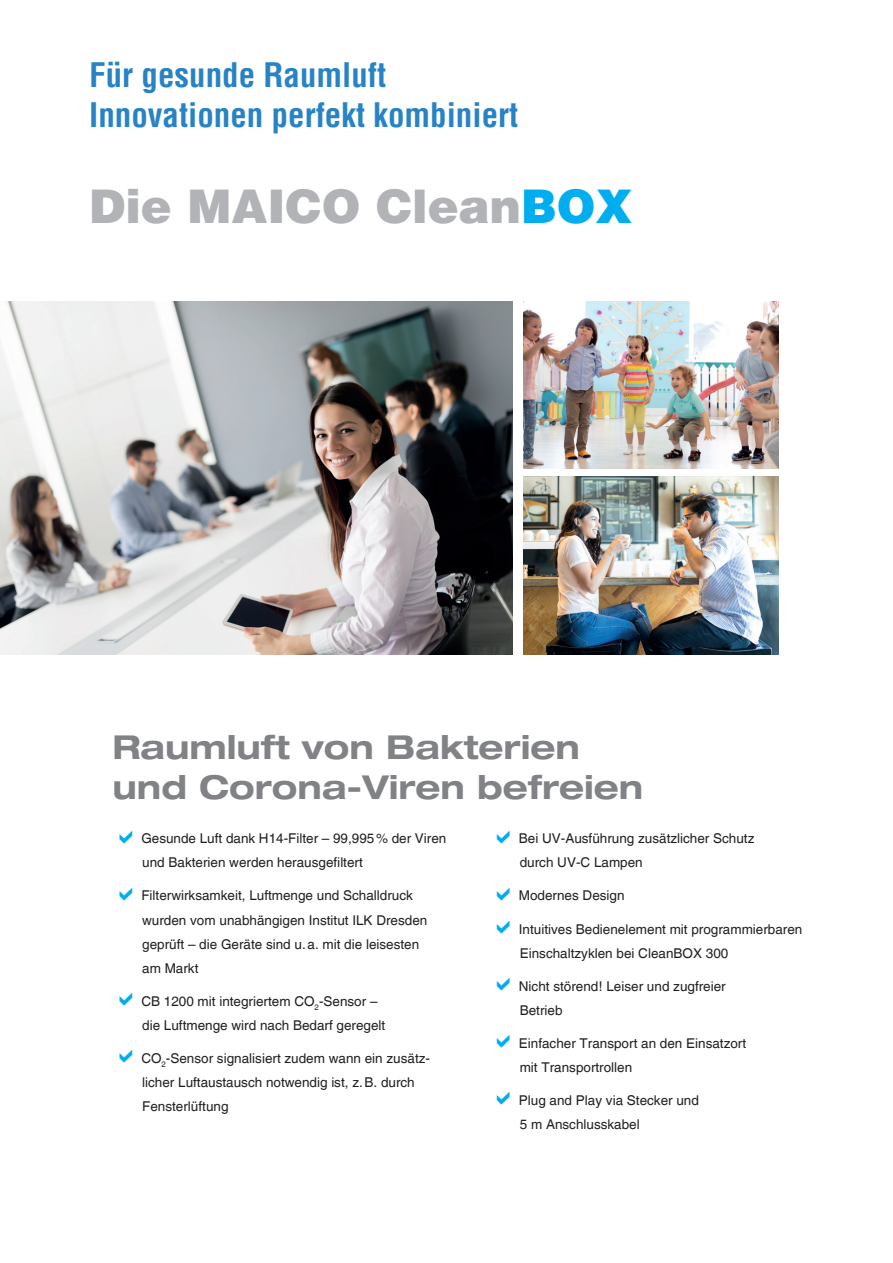
<style>
.page{position:relative;width:893px;height:1263px;background:#fff}
.page>*{position:absolute;margin:0;border:0;box-sizing:border-box;transform-origin:0 0}
.t1{font:900 46.5px "Helvetica Com";color:#b2b3b7}
.t2{font:700 condensed 33px/39.6px "Helvetica Com";color:#2783c5}
.t3{font:700 expanded 33px/39.6px "Helvetica Neue LT Std";color:#808285}
.t4{font:13.5px/24px "Helvetica LT Com";color:#231f20}
.s1{color:#00aeef}
</style>
<div class="page">
<img style="left:0;top:302px;width:512px;height:353px">
<img style="left:523px;top:302px;width:255px;height:167px">
<img style="left:523px;top:476px;width:255px;height:179px">
<h2 class="t2" style="left:89px;top:55px;width:430px">Für gesunde Raumluft<br>Innovationen perfekt kombiniert</h2>
<h1 class="t1" style="left:89px;top:176px;width:544px">Die MAICO Clean<span class="s1">BOX</span></h1>
<h2 class="t3" style="left:112px;top:727px;width:532px">Raumluft von Bakterien und Corona-Viren befreien</h2>
<p class="t4" style="left:141px;top:827px;width:307px">Gesunde Luft dank H14-Filter – 99,995% der Viren und Bakterien werden herausgefiltert</p>
<p class="t4" style="left:141px;top:884px;width:288px">Filterwirksamkeit, Luftmenge und Schalldruck wurden vom unabhängigen Institut ILK Dresden geprüft – die Geräte sind u.a. mit die leisesten am Markt</p>
<p class="t4" style="left:141px;top:989px;width:245px">CB 1200 mit integriertem CO<sub>2</sub>-Sensor – die Luftmenge wird nach Bedarf geregelt</p>
<p class="t4" style="left:141px;top:1046px;width:290px">CO<sub>2</sub>-Sensor signalisiert zudem wann ein zusätz&shy;licher Luftaustausch notwendig ist, z.B. durch<br>Fensterlüftung</p>
<p class="t4" style="left:519px;top:827px;width:237px">Bei UV-Ausführung zusätzlicher Schutz durch UV-C Lampen</p>
<p class="t4" style="left:519px;top:884px;width:107px">Modernes Design</p>
<p class="t4" style="left:519px;top:917px;width:285px">Intuitives Bedienelement mit programmierbaren<br>Einschaltzyklen bei CleanBOX 300</p>
<p class="t4" style="left:519px;top:974px;width:208px">Nicht störend! Leiser und zugfreier<br>Betrieb</p>
<p class="t4" style="left:519px;top:1031px;width:229px">Einfacher Transport an den Einsatzort mit Transportrollen</p>
<p class="t4" style="left:519px;top:1088px;width:182px">Plug and Play via Stecker und<br>5 m Anschlusskabel</p>
</div>
